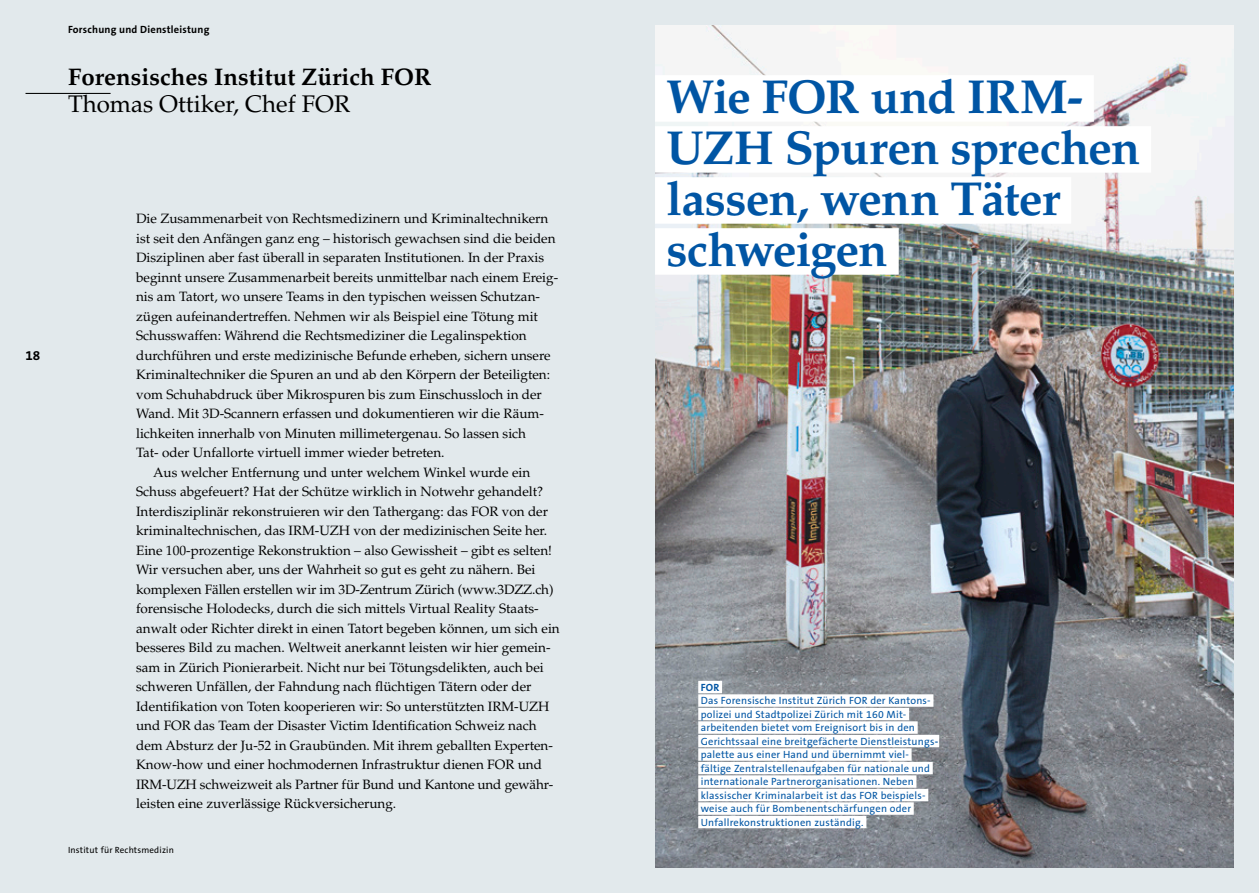
<style>
.page{position:relative;width:1259px;height:893px;background:#e2e9ec}
.page>*{position:absolute;margin:0;border:0;box-sizing:border-box;transform-origin:0 0}
.t1{font:700 47.7px/51px "Palatino LT Std";letter-spacing:-.02em;color:#0055a4}
.t2{font:700 24px "Palatino LT Std";color:#000}
.t3{font:24px "Palatino LT Std";color:#000}
.t4{font:13.5px "Palatino LT Std";color:#000}
.t5{font:700 13.5px "The Sans B7";color:#000}
.t6{font:10.5px/13.5px "The Sans B5 Plain";letter-spacing:.02em;color:#0055a4}
.t7{font:700 10.5px "The Sans B7";letter-spacing:.02em;color:#000}
.t8{font:700 10.5px "The Sans B7";color:#0055a4}
.t9{font:9px "The Sans B5 Plain";letter-spacing:.02em;color:#000}
</style>
<div class="page">
<hr style="left:26px;top:93px;width:85px;height:1px;background:#000">
<img style="left:655px;top:26px;width:578px;height:841px">
<div style="left:655px;top:75px;width:439px;height:47px;background:#fff"></div>
<div style="left:655px;top:126px;width:496px;height:47px;background:#fff"></div>
<div style="left:655px;top:177px;width:416px;height:47px;background:#fff"></div>
<div style="left:655px;top:228px;width:243px;height:47px;background:#fff"></div>
<div style="left:698px;top:681px;width:24px;height:12px;background:#fff"></div>
<div style="left:698px;top:694px;width:235px;height:13px;background:#fff"></div>
<div style="left:698px;top:708px;width:211px;height:12px;background:#fff"></div>
<div style="left:698px;top:721px;width:219px;height:13px;background:#fff"></div>
<div style="left:698px;top:735px;width:241px;height:12px;background:#fff"></div>
<div style="left:698px;top:748px;width:213px;height:13px;background:#fff"></div>
<div style="left:698px;top:762px;width:234px;height:12px;background:#fff"></div>
<div style="left:698px;top:775px;width:218px;height:13px;background:#fff"></div>
<div style="left:698px;top:789px;width:230px;height:12px;background:#fff"></div>
<div style="left:698px;top:802px;width:215px;height:13px;background:#fff"></div>
<div style="left:698px;top:816px;width:168px;height:12px;background:#fff"></div>
<p class="t7" style="left:68px;top:24px;width:143px">Forschung und Dienstleistung</p>
<h2 class="t2" style="left:68px;top:63px;width:365px">Forensisches Institut Zürich FOR</h2>
<h2 class="t3" style="left:68px;top:90px;width:283px">Thomas Ottiker, Chef FOR</h2>
<p class="t5" style="left:26px;top:348px;width:16px">18</p>
<p class="t4" style="left:136px;top:211px;width:414px">Die Zusammenarbeit von Rechtsmedizinern und Kriminaltechnikern</p>
<p class="t4" style="left:136px;top:230px;width:421px">ist seit den Anfängen ganz eng – historisch gewachsen sind die beiden</p>
<p class="t4" style="left:136px;top:250px;width:409px">Disziplinen aber fast überall in separaten Institutionen. In der Praxis</p>
<p class="t4" style="left:136px;top:269px;width:423px">beginnt unsere Zusammenarbeit bereits unmittelbar nach einem Ereig-</p>
<p class="t4" style="left:136px;top:289px;width:405px">nis am Tatort, wo unsere Teams in den typischen weissen Schutzan-</p>
<p class="t4" style="left:136px;top:308px;width:403px">zügen aufeinandertreffen. Nehmen wir als Beispiel eine Tötung mit</p>
<p class="t4" style="left:136px;top:328px;width:392px">Schusswaffen: Während die Rechtsmediziner die Legalinspektion</p>
<p class="t4" style="left:136px;top:347px;width:416px">durchführen und erste medizinische Befunde erheben, sichern unsere</p>
<p class="t4" style="left:136px;top:367px;width:415px">Kriminaltechniker die Spuren an und ab den Körpern der Beteiligten:</p>
<p class="t4" style="left:136px;top:386px;width:407px">vom Schuhabdruck über Mikrospuren bis zum Einschussloch in der</p>
<p class="t4" style="left:136px;top:406px;width:409px">Wand. Mit 3D-Scannern erfassen und dokumentieren wir die Räum-</p>
<p class="t4" style="left:136px;top:425px;width:391px">lichkeiten innerhalb von Minuten millimetergenau. So lassen sich</p>
<p class="t4" style="left:136px;top:445px;width:310px">Tat- oder Unfallorte virtuell immer wieder betreten.</p>
<p class="t4" style="left:153px;top:464px;width:379px">Aus welcher Entfernung und unter welchem Winkel wurde ein</p>
<p class="t4" style="left:136px;top:484px;width:409px">Schuss abgefeuert? Hat der Schütze wirklich in Notwehr gehandelt?</p>
<p class="t4" style="left:136px;top:503px;width:413px">Interdisziplinär rekonstruieren wir den Tathergang: das FOR von der</p>
<p class="t4" style="left:136px;top:523px;width:413px">kriminaltechnischen, das IRM-UZH von der medizinischen Seite her.</p>
<p class="t4" style="left:136px;top:542px;width:417px">Eine 100-prozentige Rekonstruktion – also Gewissheit – gibt es selten!</p>
<p class="t4" style="left:136px;top:562px;width:401px">Wir versuchen aber, uns der Wahrheit so gut es geht zu nähern. Bei</p>
<p class="t4" style="left:136px;top:581px;width:419px">komplexen Fällen erstellen wir im 3D-Zentrum Zürich (www.3DZZ.ch)</p>
<p class="t4" style="left:136px;top:601px;width:404px">forensische Holodecks, durch die sich mittels Virtual Reality Staats-</p>
<p class="t4" style="left:136px;top:620px;width:425px">anwalt oder Richter direkt in einen Tatort begeben können, um sich ein</p>
<p class="t4" style="left:136px;top:640px;width:416px">besseres Bild zu machen. Weltweit anerkannt leisten wir hier gemein-</p>
<p class="t4" style="left:136px;top:659px;width:409px">sam in Zürich Pionierarbeit. Nicht nur bei Tötungsdelikten, auch bei</p>
<p class="t4" style="left:136px;top:679px;width:397px">schweren Unfällen, der Fahndung nach flüchtigen Tätern oder der</p>
<p class="t4" style="left:136px;top:698px;width:415px">Identifikation von Toten kooperieren wir: So unterstützten IRM-UZH</p>
<p class="t4" style="left:136px;top:718px;width:402px">und FOR das Team der Disaster Victim Identification Schweiz nach</p>
<p class="t4" style="left:136px;top:737px;width:418px">dem Absturz der Ju-52 in Graubünden. Mit ihrem geballten Experten-</p>
<p class="t4" style="left:136px;top:757px;width:407px">Know-how und einer hochmodernen Infrastruktur dienen FOR und</p>
<p class="t4" style="left:136px;top:776px;width:418px">IRM-UZH schweizweit als Partner für Bund und Kantone und gewähr-</p>
<p class="t4" style="left:136px;top:796px;width:262px">leisten eine zuverlässige Rückversicherung.</p>
<p class="t9" style="left:68px;top:845px;width:107px">Institut für Rechtsmedizin</p>
<h1 class="t1" style="left:666px;top:72px;width:475px">Wie FOR und IRM-<br>UZH Spuren sprechen lassen, wenn Täter schweigen</h1>
<p class="t8" style="left:701px;top:682px;width:20px">FOR</p>
<p class="t6" style="left:701px;top:694px;width:239px">Das Forensische Institut Zürich FOR der Kantons&shy;polizei und Stadtpolizei Zürich mit 160 Mit&shy;arbeitenden bietet vom Ereignisort bis in den Gerichtssaal eine breitgefächerte Dienstleistungs&shy;palette aus einer Hand und übernimmt viel&shy;fältige Zentralstellenaufgaben für nationale und internationale Partnerorganisationen. Neben klassischer Kriminalarbeit ist das FOR beispiels&shy;weise auch für Bombenentschärfungen oder Unfallrekonstruktionen zuständig.</p>
</div>
